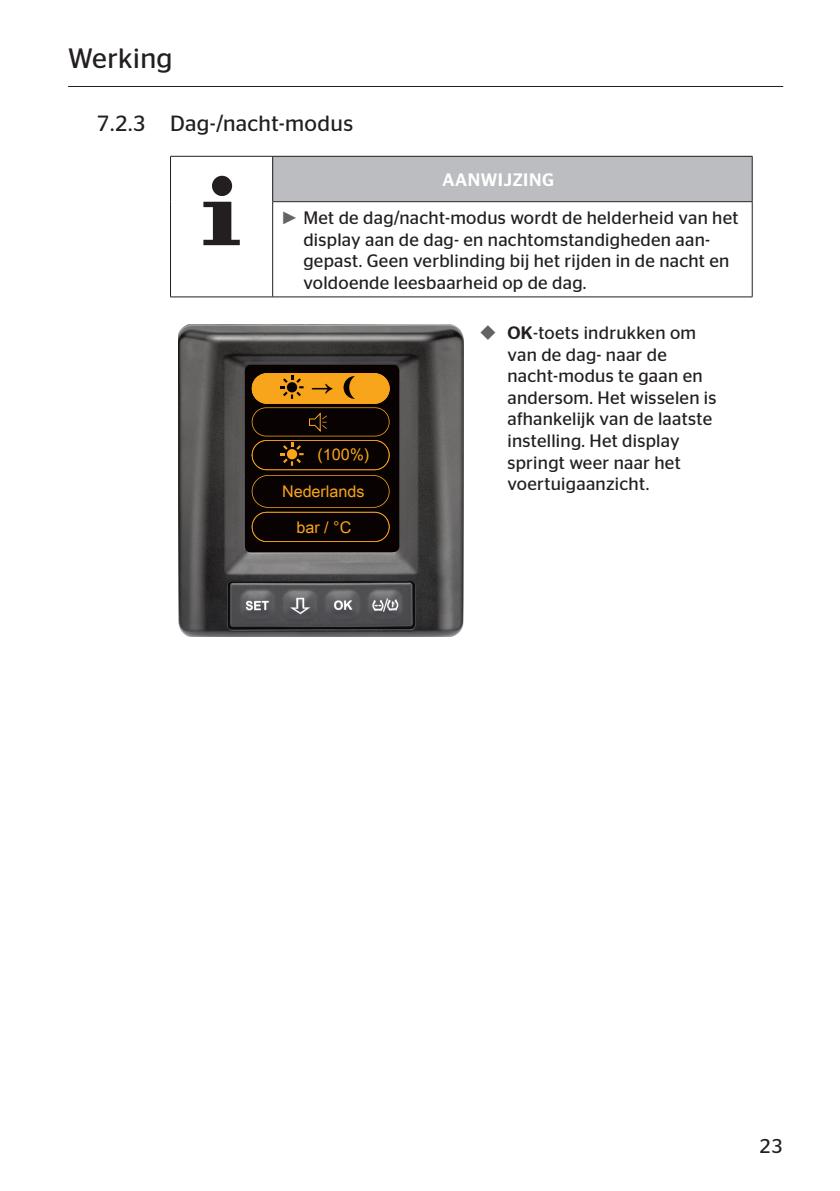
<style>
.page{position:relative;width:840px;height:1191px;background:#fff}
.page>*{position:absolute;margin:0;border:0;box-sizing:border-box;transform-origin:0 0}
.t1{font:32.2px "Arial Unicode MS";color:#080302}
.t2{font:28px "Continental Stag Sans";letter-spacing:.015em;color:#231f20}
.t3{font:22px "Continental Stag Sans";letter-spacing:.015em;color:#231f20}
.t4{font:20px "Continental Stag Sans";color:#231f20}
.t5{font:18px/21.6px "Continental Stag Sans";letter-spacing:.015em;color:#231f20}
.t6{font:16.2px "Arial Unicode MS";color:#f9a51b}
.s1{font-weight:500;color:#fff}
.s2{font-family:"Arial";color:#636366}
.s3{font-weight:500}
</style>
<div class="page">
<hr style="left:68px;top:86px;width:714px;height:1px;background:#231f20">
<div style="left:272px;top:156px;width:479px;height:46px;background:#bcbdc0"></div>
<hr style="left:170px;top:296px;width:102px;height:1px;background:#231f20">
<hr style="left:170px;top:156px;width:102px;height:1px;background:#231f20">
<hr style="left:170px;top:156px;width:1px;height:46px;background:#231f20">
<hr style="left:170px;top:202px;width:1px;height:95px;background:#231f20">
<hr style="left:272px;top:202px;width:1px;height:95px;background:#231f20">
<hr style="left:751px;top:202px;width:1px;height:95px;background:#231f20">
<hr style="left:272px;top:296px;width:480px;height:1px;background:#231f20">
<hr style="left:272px;top:156px;width:480px;height:1px;background:#231f20">
<hr style="left:272px;top:156px;width:1px;height:45px;background:#231f20">
<hr style="left:751px;top:156px;width:1px;height:45px;background:#231f20">
<hr style="left:272px;top:201px;width:480px;height:1px;background:#231f20">
<svg style="left:212px;top:176px;width:20px;height:20px"></svg>
<svg style="left:203px;top:202px;width:37px;height:43px"></svg>
<img style="left:178px;top:324px;width:285px;height:312px">
<div style="left:245px;top:365px;width:154px;height:187px;background:#080302;border-radius:6px"></div>
<svg style="left:251px;top:373px;width:138px;height:169px"></svg>
<h2 class="t2" style="left:68px;top:42px;width:106px">Werking</h2>
<p class="t3" style="left:96px;top:111px;width:258px">7.2.3 Dag-/nacht-modus</p>
<p class="t5" style="left:280px;top:161px;width:459px;line-height:37.8px;text-indent:162px"><span class="s1">AANWIJZING<br></span><span class="s2">►</span> Met de dag/nacht-modus wordt de helderheid van het</p>
<p class="t5" style="left:303px;top:228px;width:427px">display aan de dag- en nachtomstandigheden aan&shy;gepast. Geen verblinding bij het rijden in de nacht en voldoende leesbaarheid op de dag.</p>
<h1 class="t1" style="left:310px;top:363px;width:24px">→</h1>
<p class="t6" style="left:317px;top:443px;width:53px">(100%)</p>
<p class="t6" style="left:282px;top:480px;width:84px">Nederlands</p>
<p class="t6" style="left:296px;top:515px;width:56px">bar / °C</p>
<p class="t5" style="left:507px;top:322px;width:210px"><span class="s3">OK</span>-toets indrukken om van de dag- naar de nacht-modus te gaan en andersom. Het wisselen is afhankelijk van de laatste instelling. Het display springt weer naar het voertuigaanzicht.</p>
<p class="t4" style="left:758px;top:1134px;width:25px">23</p>
</div>
